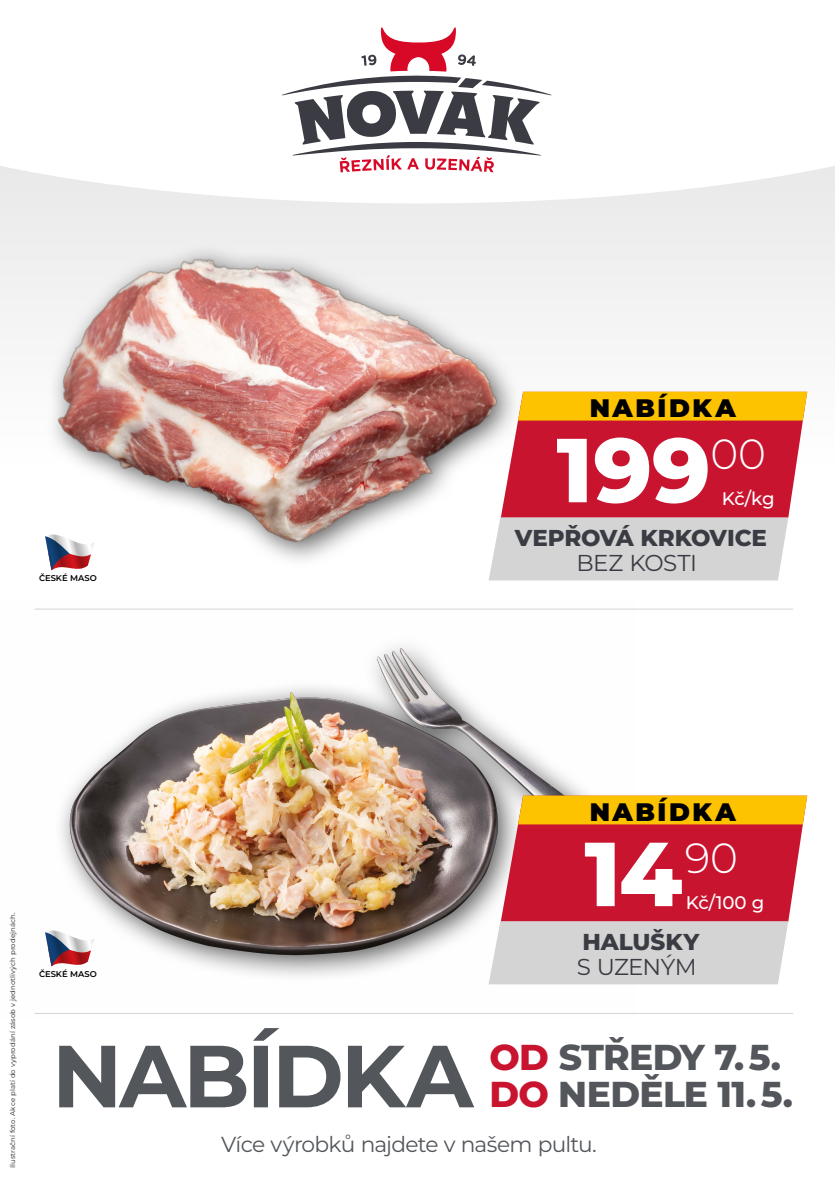
<style>
.page{position:relative;width:835px;height:1180px;background:#fff}
.page>*{position:absolute;margin:0;border:0;box-sizing:border-box;transform-origin:0 0}
.t1{font:800 90.61px "Montserrat";color:#fff}
.t2{font:700 87.95px "Montserrat";letter-spacing:-.035em;color:#53565a}
.t3{font:800 35.98px/37.4px "Montserrat";letter-spacing:-.02em;color:#53565a}
.t4{font:900 25.27px "Montserrat";letter-spacing:.1em;color:#000}
.t5{font:800 22.96px "Montserrat";letter-spacing:-.005em;color:#3b3c43}
.t6{font:22.96px "Montserrat";letter-spacing:-.02em;color:#3b3c43}
.t7{font:21.7px "Montserrat";letter-spacing:-.035em;color:#53565a}
.t8{font:500 18.2px "Montserrat";letter-spacing:-.02em;color:#fff}
.t9{font:600 8.4px "Montserrat";letter-spacing:-.005em;color:#000}
.t10{font:500 6.93px "Montserrat";letter-spacing:.01em;color:#53565a}
.s1{color:#c91430}
</style>
<div class="page">
<div style="left:0;top:134px;width:834px;height:1046px;background:linear-gradient(to bottom,#f5f5f5,#fff)"></div>
<svg style="left:0;top:94px;width:834px;height:109px"></svg>
<svg style="left:282px;top:27px;width:269px;height:145px"></svg>
<hr style="left:35px;top:609px;width:758px;height:1px;background:#d3d4d3">
<hr style="left:35px;top:1013px;width:758px;height:1px;background:#d3d4d3">
<img style="left:0;top:630px;width:634px;height:389px">
<img style="left:0;top:186px;width:668px;height:444px">
<svg style="left:488px;top:392px;width:319px;height:188px;background:#d77c6e"></svg>
<svg style="left:488px;top:795px;width:319px;height:189px;background:#d57a6c"></svg>
<p class="t9" style="left:39px;top:572px;width:59px">ČESKÉ MASO</p>
<h3 class="t4" style="left:589px;top:389px;width:148px">NABÍDKA</h3>
<h1 class="t1" style="left:556px;top:404px;width:211px">199<sup>00</sup></h1>
<h3 class="t8" style="left:721px;top:486px;width:54px">Kč/kg</h3>
<h3 class="t5" style="left:514px;top:521px;width:253px">VEPŘOVÁ KRKOVICE</h3>
<h3 class="t6" style="left:576px;top:547px;width:122px">BEZ KOSTI</h3>
<p class="t10" style="left:8px;top:1168px;width:257px;rotate:-90deg">Ilustrační foto. Akce platí do vyprodání zásob v jednotlivých prodejnách.</p>
<p class="t9" style="left:39px;top:968px;width:59px">ČESKÉ MASO</p>
<h3 class="t4" style="left:589px;top:793px;width:148px">NABÍDKA</h3>
<h1 class="t1" style="left:584px;top:807px;width:155px">14 <sup>90</sup></h1>
<h3 class="t8" style="left:685px;top:889px;width:80px">Kč/100 g</h3>
<h3 class="t5" style="left:582px;top:924px;width:118px">HALUŠKY</h3>
<h3 class="t6" style="left:576px;top:951px;width:122px">S UZENÝM</h3>
<h2 class="t2" style="left:52px;top:1012px;width:423px">NABÍDKA</h2>
<h3 class="t3" style="left:489px;top:1036px;width:305px"><span class="s1">OD</span> STŘEDY 7. 5.<br><span class="s1">DO</span> NEDĚLE 11. 5.</h3>
<h3 class="t7" style="left:221px;top:1129px;width:377px">Více výrobků najdete v našem pultu.</h3>
</div>
